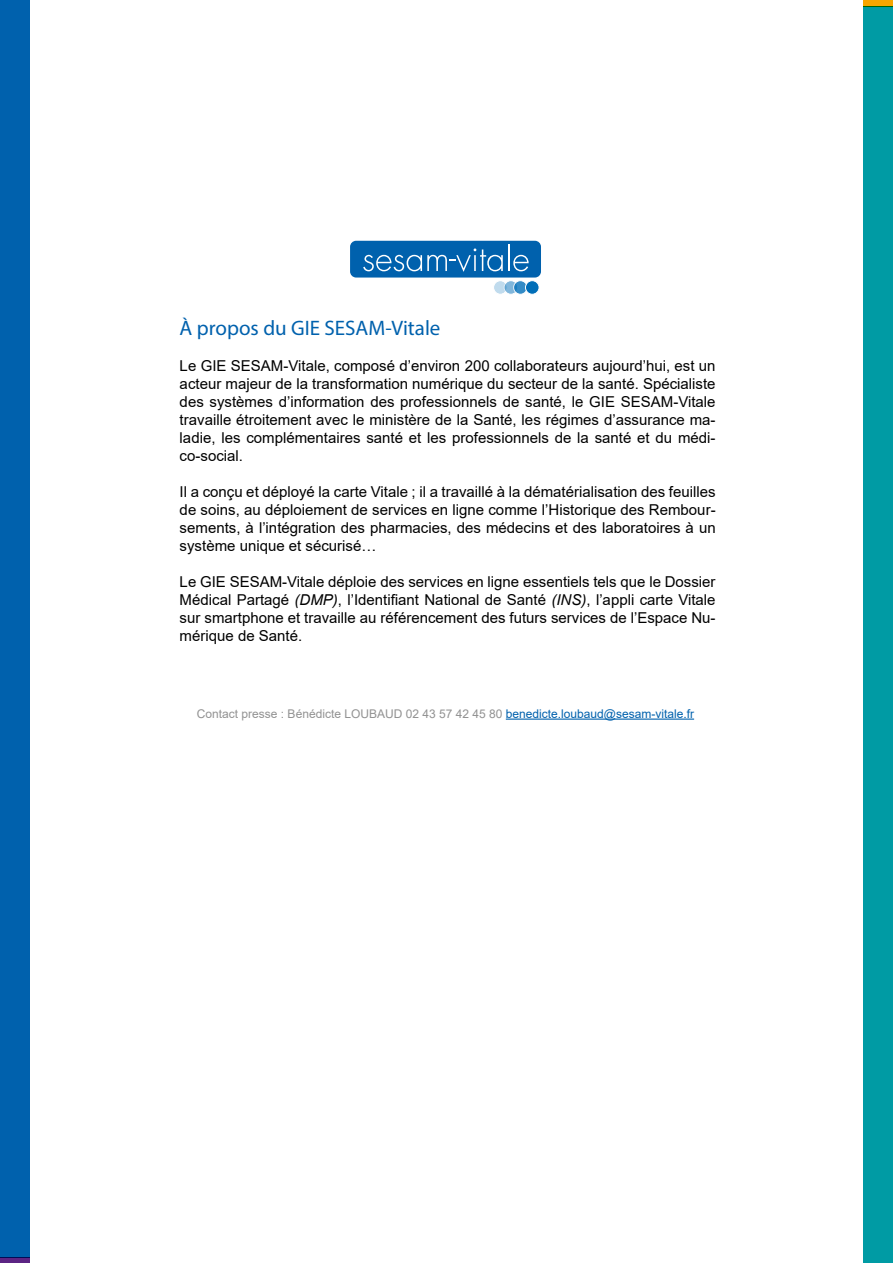
<style>
.page{position:relative;width:893px;height:1263px;background:#fff}
.page>*{position:absolute;margin:0;border:0;box-sizing:border-box;transform-origin:0 0}
.t1{font:21px "Myriad Pro";color:#0061ad}
.t2{font:15px/18px "Arial";color:#000;text-align:justify}
.t3{font:12px "Arial";color:#929292}
.s1{font-style:italic}
.s2{color:#0061ad}
</style>
<div class="page">
<div style="left:0;top:0;width:30px;height:1258px;background:#0061ad"></div>
<div style="left:863px;top:7px;width:30px;height:1256px;background:#009ba4"></div>
<div style="left:350px;top:241px;width:191px;height:37px;background:#0061ad;border-radius:6px"></div>
<svg style="left:494px;top:281px;width:11px;height:13px"></svg>
<svg style="left:504px;top:281px;width:14px;height:13px"></svg>
<div style="left:504px;top:280px;width:14px;height:14px;border:1px solid #fff;border-radius:50%"></div>
<svg style="left:513px;top:281px;width:14px;height:13px"></svg>
<div style="left:513px;top:280px;width:14px;height:14px;border:1px solid #fff;border-radius:50%"></div>
<div style="left:525px;top:281px;width:14px;height:13px;background:#006eb8;border-radius:50%"></div>
<div style="left:525px;top:280px;width:14px;height:14px;border:1px solid #fff;border-radius:50%"></div>
<svg style="left:363px;top:248px;width:140px;height:24px"></svg>
<hr style="left:508px;top:244px;width:2px;height:27px;background:#fff">
<svg style="left:513px;top:255px;width:16px;height:16px"></svg>
<hr style="left:506px;top:718px;width:188px;height:2px;background:#0061ad">
<div style="left:863px;top:0;width:30px;height:7px;background:#f7a600"></div>
<div style="left:0;top:1257px;width:30px;height:6px;background:#5c2483"></div>
<h1 class="t1" style="left:180px;top:315px;width:262px">À propos du GIE SESAM-Vitale</h1>
<p class="t2" style="left:180px;top:357px;width:537px">Le GIE SESAM-Vitale, composé d’environ 200 collaborateurs aujourd’hui, est un acteur majeur de la transformation numérique du secteur de la santé. Spécialiste des systèmes d’information des professionnels de santé, le GIE SESAM-Vitale travaille étroitement avec le ministère de la Santé, les régimes d’assurance ma&shy;ladie, les complémentaires santé et les professionnels de la santé et du médi&shy;co-social.</p>
<p class="t2" style="left:180px;top:483px;width:537px">Il a conçu et déployé la carte Vitale ; il a travaillé à la dématérialisation des feuilles de soins, au déploiement de services en ligne comme l’Historique des Rembour&shy;sements, à l’intégration des pharmacies, des médecins et des laboratoires à un système unique et sécurisé…</p>
<p class="t2" style="left:180px;top:573px;width:537px">Le GIE SESAM-Vitale déploie des services en ligne essentiels tels que le Dossier Médical Partagé <span class="s1">(DMP)</span>, l’Identifiant National de Santé <span class="s1">(INS)</span>, l’appli carte Vitale sur smartphone et travaille au référencement des futurs services de l’Espace Nu&shy;mérique de Santé.</p>
<p class="t3" style="left:197px;top:705px;width:499px">Contact presse : Bénédicte LOUBAUD 02 43 57 42 45 80 <span class="s2">benedicte.loubaud@sesam-vitale.fr</span></p>
</div>
